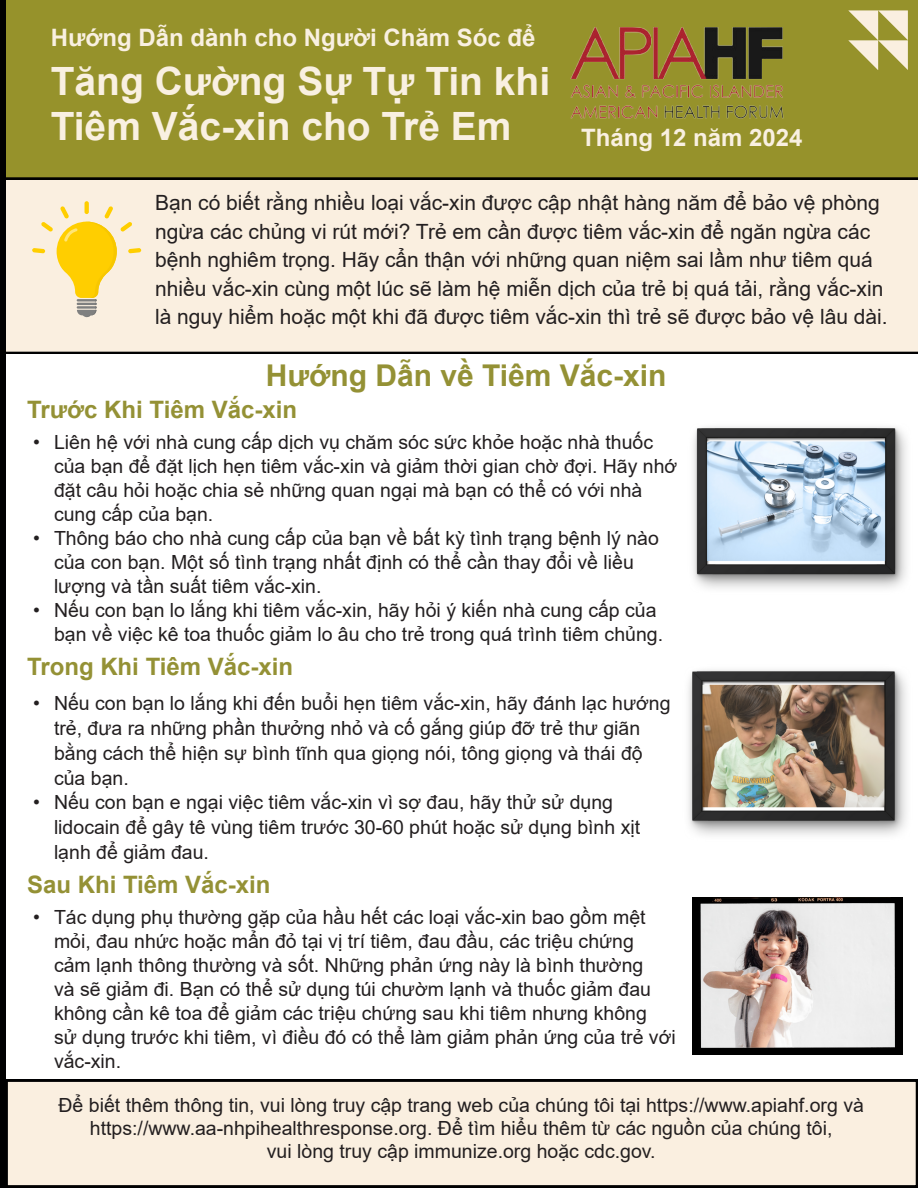
<style>
.page{position:relative;width:918px;height:1188px;background:#fff}
.page>*{position:absolute;margin:0;border:0;box-sizing:border-box;transform-origin:0 0}
.t1{font:700 39px/45px "Arial";color:#f9f0e1}
.t2{font:700 30px "Arial";color:#949135}
.t3{font:700 24px "Arial";color:#949135}
.t4{font:700 24px "Arial";color:#f9f0e1}
.t5{font:21px/28.5px "Arial";color:#231f20}
.t6{font:19.5px/24px "Arial";color:#231f20}
</style>
<div class="page">
<div style="left:6px;top:180px;width:912px;height:174px;background:#faefe0"></div>
<div style="left:6px;top:0;width:912px;height:180px;background:#96922b"></div>
<div style="left:0;top:0;width:6px;height:1188px;background:#000001"></div>
<svg style="left:553px;top:8px;width:244px;height:122px;background:#8d7f2e"></svg>
<svg style="left:848px;top:10px;width:60px;height:60px;background:#c7bf84"></svg>
<svg style="left:32px;top:201px;width:109px;height:116px;background:#f8e39e"></svg>
<svg style="left:693px;top:426px;width:214px;height:163px;background:#a7b4c1"></svg>
<img style="left:688px;top:670px;width:219px;height:165px">
<svg style="left:692px;top:898px;width:211px;height:156px;background:#b8b1ae"></svg>
<div style="left:6px;top:1080px;width:912px;height:107px;background:#faefe0"></div>
<p class="t4" style="left:51px;top:21px;width:486px">Hướng Dẫn dành cho Người Chăm Sóc để</p>
<p class="t1" style="left:51px;top:60px;width:501px">Tăng Cường Sự Tự Tin khi<br>Tiêm Vắc-xin cho Trẻ Em</p>
<p class="t4" style="left:581px;top:121px;width:223px">Tháng 12 năm 2024</p>
<p class="t5" style="left:155px;top:189px;width:734px">Bạn có biết rằng nhiều loại vắc-xin được cập nhật hàng năm để bảo vệ phòng ngừa các chủng vi rút mới? Trẻ em cần được tiêm vắc-xin để ngăn ngừa các bệnh nghiêm trọng. Hãy cẩn thận với những quan niệm sai lầm như tiêm quá nhiều vắc-xin cùng một lúc sẽ làm hệ miễn dịch của trẻ bị quá tải, rằng vắc-xin là nguy hiểm hoặc một khi đã được tiêm vắc-xin thì trẻ sẽ được bảo vệ lâu dài.</p>
<p class="t2" style="left:266px;top:354px;width:402px">Hướng Dẫn về Tiêm Vắc-xin</p>
<p class="t3" style="left:27px;top:393px;width:272px">Trước Khi Tiêm Vắc-xin</p>
<p class="t6" style="left:54px;top:431px;width:625px;text-indent:-21px">• Liên hệ với nhà cung cấp dịch vụ chăm sóc sức khỏe hoặc nhà thuốc của bạn để đặt lịch hẹn tiêm vắc-xin và giảm thời gian chờ đợi. Hãy nhớ đặt câu hỏi hoặc chia sẻ những quan ngại mà bạn có thể có với nhà cung cấp của bạn.</p>
<p class="t6" style="left:54px;top:527px;width:606px;text-indent:-21px">• Thông báo cho nhà cung cấp của bạn về bất kỳ tình trạng bệnh lý nào của con bạn. Một số tình trạng nhất định có thể cần thay đổi về liều lượng và tần suất tiêm vắc-xin.</p>
<p class="t6" style="left:54px;top:599px;width:611px;text-indent:-21px">• Nếu con bạn lo lắng khi tiêm vắc-xin, hãy hỏi ý kiến nhà cung cấp của bạn về việc kê toa thuốc giảm lo âu cho trẻ trong quá trình tiêm chủng.</p>
<p class="t3" style="left:27px;top:650px;width:268px">Trong Khi Tiêm Vắc-xin</p>
<p class="t6" style="left:54px;top:691px;width:618px;line-height:24.8px;text-indent:-21px">• Nếu con bạn lo lắng khi đến buổi hẹn tiêm vắc-xin, hãy đánh lạc hướng trẻ, đưa ra những phần thưởng nhỏ và cố gắng giúp đỡ trẻ thư giãn bằng cách thể hiện sự bình tĩnh qua giọng nói, tông giọng và thái độ của bạn.</p>
<p class="t6" style="left:54px;top:790px;width:588px;line-height:24.8px;text-indent:-21px">• Nếu con bạn e ngại việc tiêm vắc-xin vì sợ đau, hãy thử sử dụng lidocain để gây tê vùng tiêm trước 30-60 phút hoặc sử dụng bình xịt lạnh để giảm đau.</p>
<p class="t3" style="left:27px;top:867px;width:245px">Sau Khi Tiêm Vắc-xin</p>
<p class="t6" style="left:54px;top:905px;width:623px;text-indent:-21px">• Tác dụng phụ thường gặp của hầu hết các loại vắc-xin bao gồm mệt mỏi, đau nhức hoặc mẩn đỏ tại vị trí tiêm, đau đầu, các triệu chứng<br>cảm lạnh thông thường và sốt. Những phản ứng này là bình thường<br>và sẽ giảm đi. Bạn có thể sử dụng túi chườm lạnh và thuốc giảm đau không cần kê toa để giảm các triệu chứng sau khi tiêm nhưng không<br>sử dụng trước khi tiêm, vì điều đó có thể làm giảm phản ứng của trẻ với vắc-xin.</p>
<p class="t6" style="left:59px;top:1093px;width:807px;line-height:23.2px;text-align:center">Để biết thêm thông tin, vui lòng truy cập trang web của chúng tôi tại https://www.apiahf.org và https://www.aa-nhpihealthresponse.org. Để tìm hiểu thêm từ các nguồn của chúng tôi,<br>vui lòng truy cập immunize.org hoặc cdc.gov.</p>
</div>
